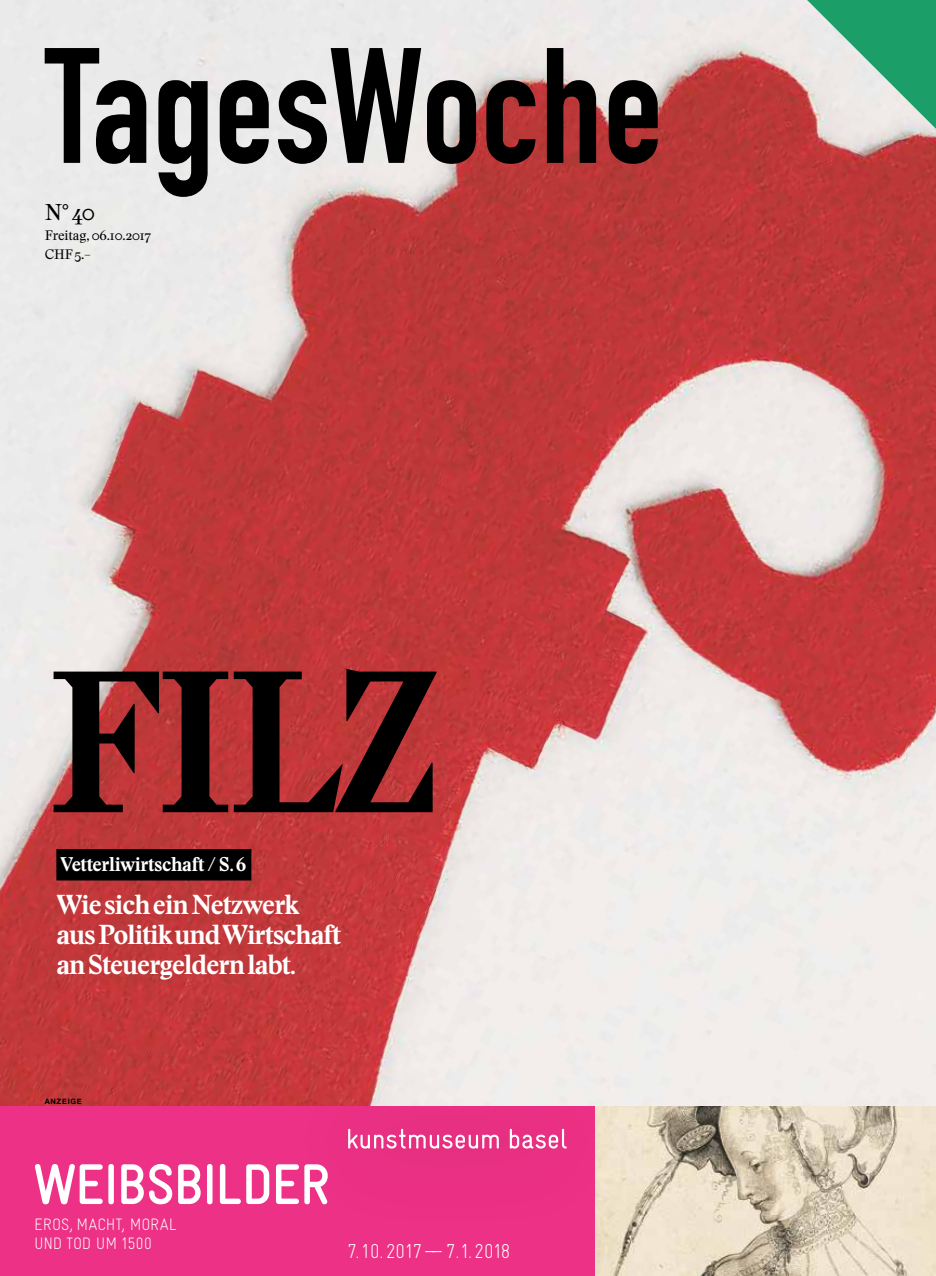
<style>
.page{position:relative;width:936px;height:1276px;background:#fff}
.page>*{position:absolute;margin:0;border:0;box-sizing:border-box;transform-origin:0 0}
.t1{font:198px "Stanley Bold Headline";color:#000;scale:.95 1}
.t2{font:700 condensed 57.45px "Gravur";letter-spacing:-.02em;color:#fff}
.t3{font:27px/30px "Stanley Bold Headline";letter-spacing:-.035em;color:#fff}
.t4{font:22.5px "Stanley";color:#000}
.t5{font:300 condensed 20.1px "Gravur";letter-spacing:-.09em;color:#fff}
.t6{font:700 19.5px "Stanley";letter-spacing:-.02em;color:#fff}
.t7{font:300 condensed 16.5px/18.8px "Gravur";color:#fff}
.t8{font:13.5px/19.5px "Stanley";letter-spacing:-.005em;color:#000}
.t9{font:700 7.5px "Helvetica Neue";letter-spacing:.095em;color:#000}
</style>
<div class="page">
<img style="left:0;top:0;width:935px;height:1106px">
<svg style="left:807px;top:0;width:128px;height:129px;background:#86c1a6"></svg>
<svg style="left:45px;top:48px;width:101px;height:116px;background:#7d7d7d"></svg>
<svg style="left:158px;top:80px;width:49px;height:117px;background:#434343"></svg>
<svg style="left:220px;top:80px;width:49px;height:84px;background:#464646"></svg>
<svg style="left:278px;top:48px;width:143px;height:116px;background:#757474"></svg>
<svg style="left:427px;top:80px;width:49px;height:84px;background:#443e3e"></svg>
<svg style="left:486px;top:80px;width:49px;height:84px;background:#531e1e"></svg>
<svg style="left:547px;top:48px;width:49px;height:115px;background:#533939"></svg>
<svg style="left:608px;top:80px;width:49px;height:84px;background:#3e2727"></svg>
<img style="left:594px;top:1106px;width:341px;height:170px">
<div style="left:0;top:1106px;width:594px;height:170px;background:#ed3186"></div>
<div style="left:272px;top:1106px;width:367px;height:130px;background:#000;opacity:.5"></div>
<svg style="left:348px;top:1128px;width:151px;height:20px"></svg>
<svg style="left:510px;top:1128px;width:56px;height:20px"></svg>
<div style="left:56px;top:849px;width:195px;height:31px;background:#000"></div>
<p class="t4" style="left:45px;top:197px;width:52px">N° 40</p>
<p class="t8" style="left:45px;top:225px;width:108px">Freitag, 06.10.2017<br>CHF 5.–</p>
<h1 class="t1" style="left:48px;top:608px;width:417px">FILZ</h1>
<p class="t6" style="left:61px;top:850px;width:188px">Vetterliwirtschaft / S. 6</p>
<p class="t3" style="left:56px;top:889px;width:286px">Wie sich ein Netzwerk aus Politik und Wirtschaft an Steuergeldern labt.</p>
<p class="t9" style="left:45px;top:1095px;width:39px">ANZEIGE</p>
<h2 class="t2" style="left:33px;top:1152px;width:298px">WEIBSBILDER</h2>
<p class="t7" style="left:34px;top:1215px;width:144px">EROS, MACHT, MORAL<br>UND TOD UM 1500</p>
<p class="t5" style="left:347px;top:1240px;width:165px">7.10. 2017 —— 7.1. 2018</p>
</div>
